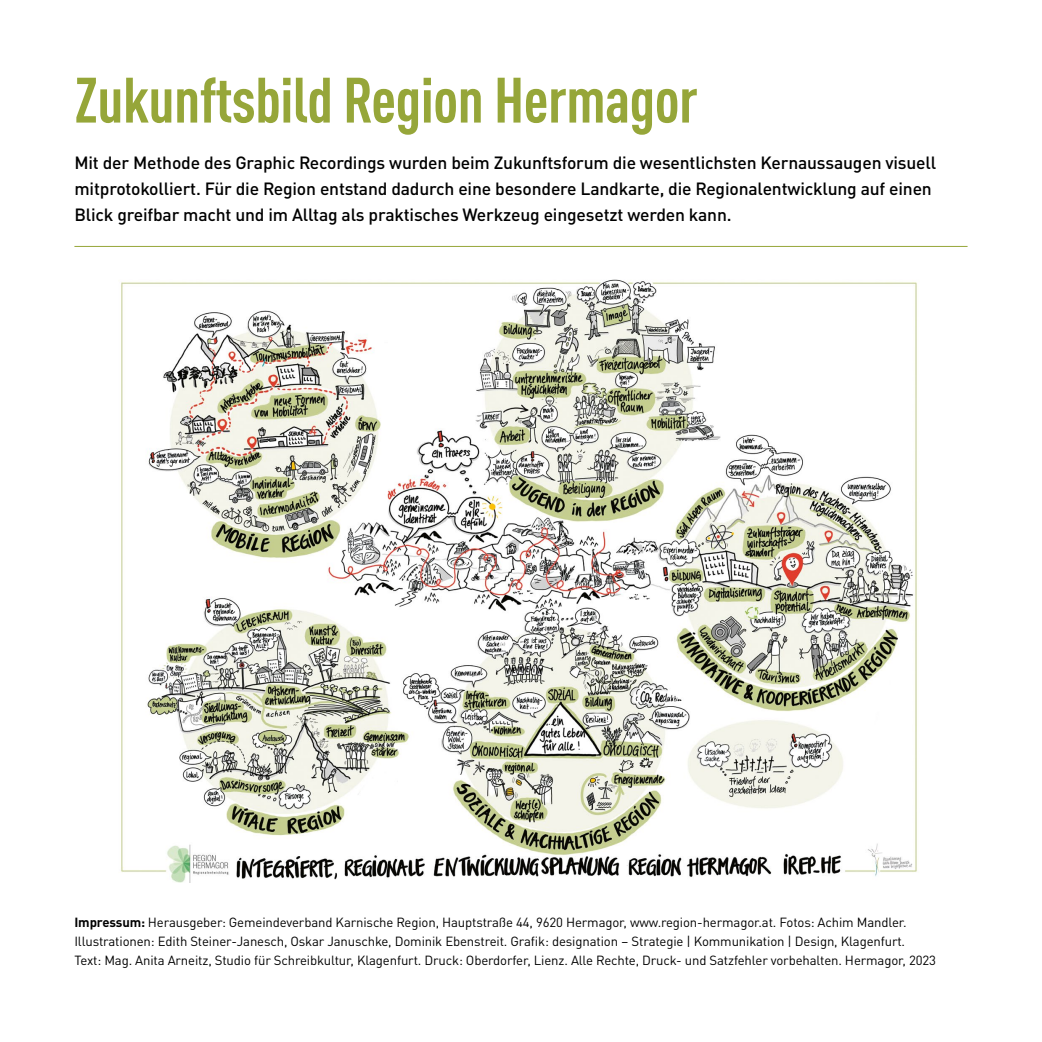
<style>
.page{position:relative;width:1042px;height:1042px;background:#fff}
.page>*{position:absolute;margin:0;border:0;box-sizing:border-box;transform-origin:0 0}
.ÜS-1{font:700 condensed 63px "DINOT";letter-spacing:-.01em;color:#96a639}
.VSP{font:500 17.5px/26.2px "DINOT";letter-spacing:-.01em;color:#000}
.Impressum_ÜS{font:13.12px/19.2px "DINOT";letter-spacing:-.01em;color:#000}
.s1{font-weight:700}
</style>
<div class="page">
<img style="left:121px;top:279px;width:796px;height:603px">
<hr style="left:74px;top:246px;width:893px;height:1px;background:#96a639">
<p class="ÜS-1" style="left:74px;top:54px;width:625px">Zukunftsbild Region Hermagor</p>
<p class="VSP" style="left:74px;top:148px;width:863px">Mit der Methode des Graphic Recordings wurden beim Zukunftsforum die wesentlichsten Kernaussaugen visuell mitprotokolliert. Für die Region entstand dadurch eine besondere Landkarte, die Regionalentwicklung auf einen<br>Blick greifbar macht und im Alltag als praktisches Werkzeug eingesetzt werden kann.</p>
<p class="Impressum_ÜS" style="left:74px;top:912px;width:863px"><span class="s1">Impressum:</span> Herausgeber: Gemeindeverband Karnische Region, Hauptstraße 44, 9620 Hermagor, www.region-hermagor.at. Fotos: Achim Mandler.<br>Illustrationen: Edith Steiner-Janesch, Oskar Januschke, Dominik Ebenstreit. Grafik: designation – Strategie | Kommunikation | Design, Klagenfurt.<br>Text: Mag. Anita Arneitz, Studio für Schreibkultur, Klagenfurt. Druck: Oberdorfer, Lienz. Alle Rechte, Druck- und Satzfehler vorbehalten. Hermagor, 2023</p>
</div>
